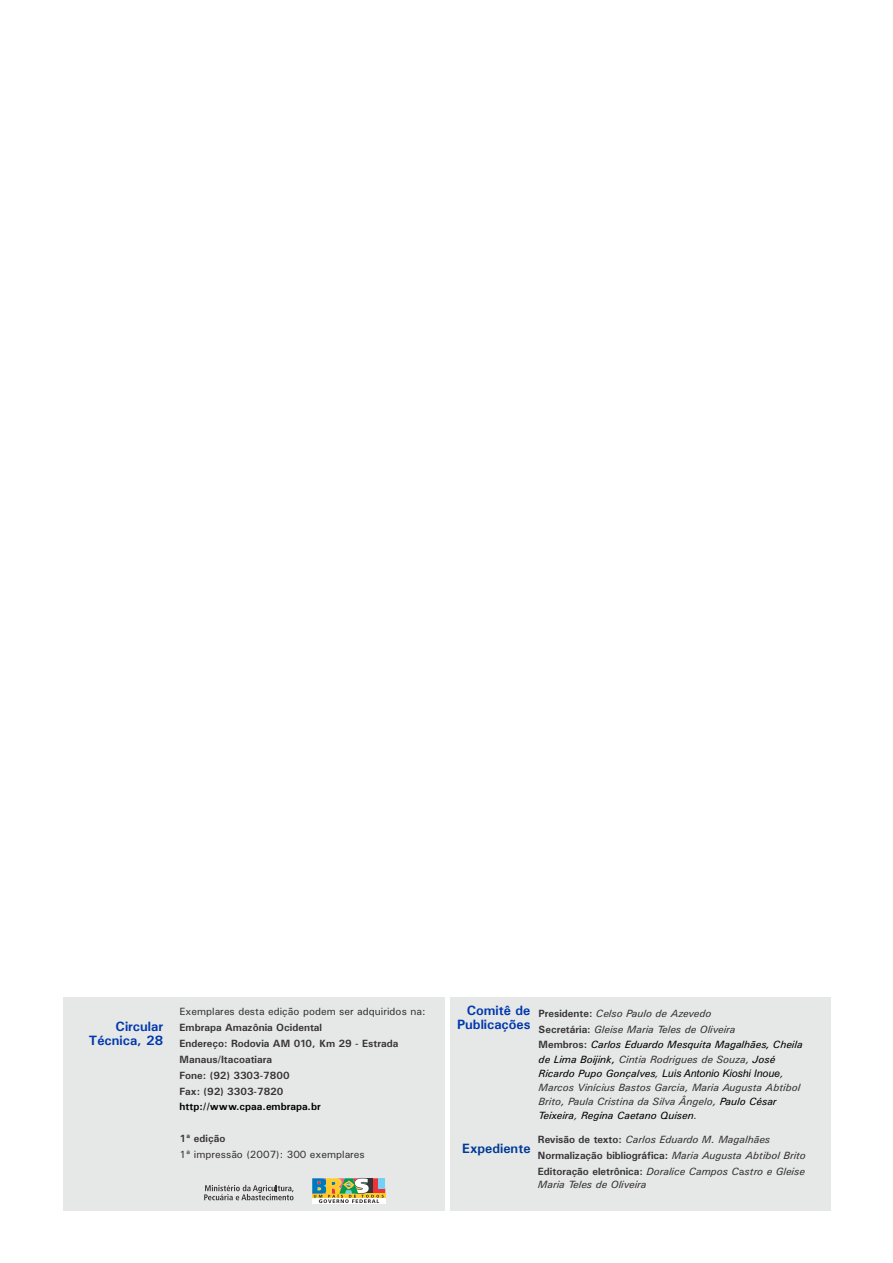
<style>
.page{position:relative;width:893px;height:1263px;background:#fff}
.page>*{position:absolute;margin:0;border:0;box-sizing:border-box;transform-origin:0 0}
.t1{font:700 13.5px/14px "Univers";color:#0038ac;text-align:right}
.t2{font:700 13.5px "Univers";color:#003a96}
.t3{font:italic 10.5px/15.8px "Univers";color:#383336}
.t4{font:700 10.5px/15.8px "Univers";color:#383336}
.t5{font:500 10.5px "Univers";color:#383336}
.t6{font:italic 10.5px "Arial";color:#000}
.t7{font:italic 10.5px "Univers";color:#000}
.t8{font:700 10.5px "Univers";color:#000}
.s1{font-weight:700;font-style:normal}
.s2{color:#000}
.s3{font-family:"Univers"}
.s4{font-family:"Univers";color:#383336}
.s5{color:#383336}
.s6{font-weight:500;font-style:normal}
</style>
<div class="page">
<div style="left:450px;top:997px;width:380px;height:214px;background:#e6e8e8"></div>
<div style="left:64px;top:997px;width:381px;height:214px;background:#e6e8e8"></div>
<svg style="left:204px;top:1185px;width:90px;height:15px"></svg>
<div style="left:312px;top:1199px;width:73px;height:5px;background:#fff"></div>
<svg style="left:312px;top:1178px;width:73px;height:25px;background:#a8a87f"></svg>
<p class="t1" style="left:89px;top:1020px;width:76px">Circular<br>Técnica, 28</p>
<p class="t5" style="left:180px;top:1008px;width:247px">Exemplares desta edição podem ser adquiridos na:</p>
<p class="t4" style="left:180px;top:1021px;width:220px">Embrapa Amazônia Ocidental<br>Endereço: Rodovia AM 010, Km 29 - Estrada<br>Manaus/Itacoatiara<br>Fone: (92) 3303-7800<br>Fax: (92) 3303-7820</p>
<p class="t8" style="left:180px;top:1103px;width:143px">http://www.cpaa.embrapa.br</p>
<p class="t4" style="left:180px;top:1131px;width:47px">1ª edição</p>
<p class="t5" style="left:180px;top:1150px;width:187px">1ª impressão (2007): 300 exemplares</p>
<p class="t1" style="left:457px;top:1005px;width:75px">Comitê de<br>Publicações</p>
<p class="t2" style="left:462px;top:1143px;width:70px">Expediente</p>
<p class="t3" style="left:539px;top:1006px;width:265px"><span class="s1">Presidente:</span> Celso Paulo de Azevedo<br><span class="s1">Secretária:</span> Gleise Maria Teles de Oliveira<br><span class="s1">Membros:</span> <span class="s2">Carlos Eduardo Mesquita Magalhães, Cheila</span></p>
<p class="t3" style="left:539px;top:1053px;width:238px;line-height:14.2px;text-align:center"><span class="s2">de Lima Boijink,</span> Cintia Rodrigues de Souza, <span class="s2">José </span>,</p>
<p class="t6" style="left:539px;top:1069px;width:246px"><span class="s3">Ricardo Pupo Gonçalves</span> Luis Antonio Kioshi Inoue<span class="s4">,</span></p>
<p class="t3" style="left:539px;top:1080px;width:263px">Marcos Vinícius Bastos Garcia, Maria Augusta Abtibol</p>
<p class="t3" style="left:539px;top:1094px;width:239px">Brito, Paula Cristina da Silva Ângelo, <span class="s2">Paulo César</span></p>
<p class="t3" style="left:574px;top:1109px;width:5px">,</p>
<p class="t7" style="left:539px;top:1112px;width:160px">Teixeira Regina Caetano Quisen<span class="s5">.</span></p>
<p class="t3" style="left:538px;top:1132px;width:269px"><span class="s1">Revisão de texto:</span> Carlos Eduardo M. Magalhães<br><span class="s1">Normalização bibliográfica:</span> Maria Augusta Abtibol Brito<br><span class="s1">Editoração eletrônica:</span> Doralice Campos C<span class="s6">a</span>stro e Gleise</p>
<p class="t3" style="left:538px;top:1177px;width:110px">Maria Teles de Oliveira</p>
</div>
